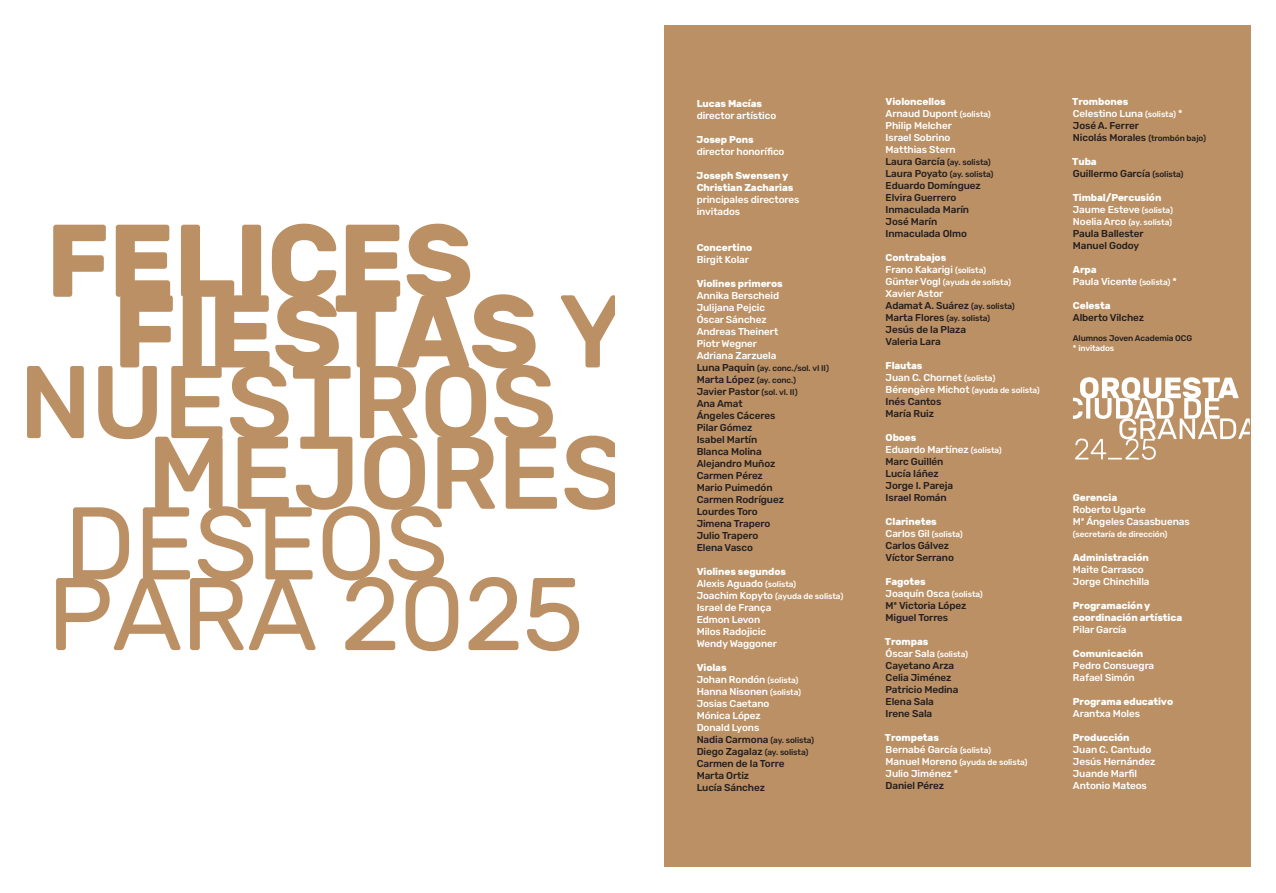
<style>
.page{position:relative;width:1276px;height:893px;background:#fff}
.page>*{position:absolute;margin:0;border:0;box-sizing:border-box;transform-origin:0 0}
.t1{font:700 103.05px "Rubik";letter-spacing:-.01em;color:#bb9064}
.t2{font:500 103.05px "Rubik";letter-spacing:-.01em;color:#bb9064}
.t3{font:103.05px "Rubik";letter-spacing:-.01em;color:#bb9064}
.t4{font:500 10.05px/12px "Rubik";letter-spacing:-.01em;color:#231f20}
.t5{font:500 10.05px/12px "Rubik";letter-spacing:-.01em;color:#fff}
.t6{font:700 10.05px/12px "Rubik";letter-spacing:-.01em;color:#fff}
.t7{font:500 8.25px "Rubik";letter-spacing:-.01em;color:#fff}
.t8{font:500 8.25px/12px "Rubik";letter-spacing:-.01em;color:#231f20}
.s1{font-weight:500}
.s2{font-size:10.05px}
.s3{font-size:8.25px}
.s4{font-weight:500;font-size:8.25px}
.s5{font-weight:700;color:#fff}
.s6{color:#fff}
.s7{font-size:8.25px;color:#fff}
.s8{font-weight:700}
</style>
<div class="page">
<div style="left:663px;top:26px;width:587px;height:841px;background:#bb9064"></div>
<svg style="left:1073px;top:377px;width:176px;height:83px"></svg>
<h1 class="t1" style="left:46px;top:200px;width:429px">FELICES</h1>
<h1 class="t1" style="left:113px;top:271px;width:515px">FIESTAS <span class="s1">Y</span></h1>
<h1 class="t2" style="left:19px;top:345px;width:539px">NUESTROS</h1>
<h1 class="t2" style="left:147px;top:415px;width:481px">MEJORES</h1>
<h1 class="t3" style="left:64px;top:487px;width:386px">DESEOS</h1>
<h1 class="t3" style="left:47px;top:557px;width:538px">PARA 2025</h1>
<p class="t6" style="left:696px;top:98px;width:67px">Lucas Macías</p>
<p class="t5" style="left:696px;top:110px;width:81px">director artístico</p>
<p class="t6" style="left:696px;top:134px;width:59px">Josep Pons</p>
<p class="t5" style="left:696px;top:146px;width:89px">director honorífico</p>
<p class="t6" style="left:696px;top:170px;width:98px">Joseph Swensen y<br>Christian Zacharias</p>
<p class="t5" style="left:696px;top:194px;width:104px">principales directores invitados</p>
<p class="t6" style="left:696px;top:242px;width:57px">Concertino</p>
<p class="t5" style="left:696px;top:254px;width:54px">Birgit Kolar</p>
<p class="t6" style="left:696px;top:278px;width:88px">Violines primeros</p>
<p class="t5" style="left:696px;top:290px;width:84px">Annika Berscheid<br>Julijana Pejcic<br>Óscar Sánchez<br>Andreas Theinert<br>Piotr Wegner<br>Adriana Zarzuela</p>
<p class="t8" style="left:696px;top:363px;width:134px"><span class="s2">Luna Paquin</span> (ay. conc./sol. vI II)</p>
<p class="t4" style="left:696px;top:374px;width:102px">Marta López <span class="s3">(ay. conc.)<br></span>Javier Pastor <span class="s3">(sol. vl. II)<br></span>Ana Amat<br>Ángeles Cáceres<br>Pilar Gómez<br>Isabel Martín<br>Blanca Molina<br>Alejandro Muñoz<br>Carmen Pérez<br>Mario Puimedón<br>Carmen Rodríguez<br>Lourdes Toro<br>Jimena Trapero<br>Julio Trapero<br>Elena Vasco</p>
<p class="t6" style="left:696px;top:566px;width:101px">Violines segundos<br><span class="s1">Alexis Aguado</span> <span class="s4">(solista)</span></p>
<p class="t7" style="left:696px;top:592px;width:148px"><span class="s2">Joachim Kopyto</span> (ayuda de solista)</p>
<p class="t5" style="left:696px;top:602px;width:82px">Israel de França<br>Edmon Levon<br>Milos Radojicic<br>Wendy Waggoner</p>
<p class="t4" style="left:696px;top:662px;width:119px"><span class="s5">Violas<br></span><span class="s6">Johan Rondón</span> <span class="s7">(solista)<br></span><span class="s6">Hanna Nisonen</span> <span class="s7">(solista)<br></span><span class="s6">Josias Caetano<br>Mónica López<br>Donald Lyons<br></span>Nadia Carmona <span class="s3">(ay. solista)<br></span>Diego Zagalaz <span class="s3">(ay. solista)<br></span>Carmen de la Torre<br>Marta Ortiz<br>Lucía Sánchez</p>
<p class="t5" style="left:885px;top:96px;width:107px"><span class="s8">Violoncellos<br></span>Arnaud Dupont <span class="s3">(solista)<br></span>Philip Melcher<br>Israel Sobrino<br>Matthias Stern</p>
<p class="t8" style="left:885px;top:157px;width:109px"><span class="s2">Laura García</span> (ay. solista)<br><span class="s2">Laura Poyato</span> (ay. solista)</p>
<p class="t4" style="left:885px;top:180px;width:97px">Eduardo Domínguez<br>Elvira Guerrero<br>Inmaculada Marín<br>José Marín<br>Inmaculada Olmo</p>
<p class="t5" style="left:885px;top:252px;width:102px"><span class="s8">Contrabajos<br></span>Frano Kakarigi <span class="s3">(solista)</span></p>
<p class="t7" style="left:885px;top:278px;width:127px"><span class="s2">Günter Vogl</span> (ayuda de solista)</p>
<p class="t4" style="left:885px;top:288px;width:131px"><span class="s6">Xavier Astor<br></span>Adamat A. Suárez <span class="s3">(ay. solista)</span></p>
<p class="t8" style="left:885px;top:313px;width:106px"><span class="s2">Marta Flores</span> (ay. solista)</p>
<p class="t4" style="left:885px;top:324px;width:82px">Jesús de la Plaza<br>Valeria Lara</p>
<p class="t5" style="left:885px;top:360px;width:111px"><span class="s8">Flautas<br></span>Juan C. Chornet <span class="s3">(solista)</span></p>
<p class="t7" style="left:885px;top:386px;width:156px"><span class="s2">Bérengère Michot</span> (ayuda de solista)</p>
<p class="t4" style="left:885px;top:396px;width:57px">Inés Cantos<br>María Ruiz</p>
<p class="t4" style="left:885px;top:432px;width:118px"><span class="s5">Oboes<br></span><span class="s6">Eduardo Martínez</span> <span class="s7">(solista)<br></span>Marc Guillén<br>Lucía Iáñez<br>Jorge I. Pareja<br>Israel Román</p>
<p class="t4" style="left:885px;top:516px;width:79px"><span class="s5">Clarinetes<br></span><span class="s6">Carlos Gil</span> <span class="s7">(solista)<br></span>Carlos Gálvez<br>Víctor Serrano</p>
<p class="t4" style="left:885px;top:576px;width:99px"><span class="s5">Fagotes<br></span><span class="s6">Joaquín Osca</span> <span class="s7">(solista)<br></span>Mª Victoria López<br>Miguel Torres</p>
<p class="t4" style="left:885px;top:636px;width:85px"><span class="s5">Trompas<br></span><span class="s6">Óscar Sala</span> <span class="s7">(solista)<br></span>Cayetano Arza<br>Celia Jiménez<br>Patricio Medina<br>Elena Sala<br>Irene Sala</p>
<p class="t5" style="left:885px;top:732px;width:108px"><span class="s8">Trompetas<br></span>Bernabé García <span class="s3">(solista)</span></p>
<p class="t7" style="left:885px;top:758px;width:143px"><span class="s2">Manuel Moreno</span> (ayuda de solista)</p>
<p class="t5" style="left:885px;top:768px;width:74px">Julio Jiménez *</p>
<p class="t4" style="left:885px;top:780px;width:60px">Daniel Pérez</p>
<p class="t4" style="left:1072px;top:96px;width:135px"><span class="s5">Trombones<br></span><span class="s6">Celestino Luna</span> <span class="s7">(solista)</span> <span class="s6">*<br></span>José A. Ferrer<br>Nicolás Morales <span class="s3">(trombón bajo)</span></p>
<p class="t4" style="left:1072px;top:156px;width:113px"><span class="s5">Tuba<br></span>Guillermo García <span class="s3">(solista)</span></p>
<p class="t6" style="left:1072px;top:192px;width:102px">Timbal/Percusión<br><span class="s1">Jaume Esteve</span> <span class="s4">(solista)</span></p>
<p class="t7" style="left:1073px;top:218px;width:101px"><span class="s2">Noelia Arco</span> (ay. solista)</p>
<p class="t4" style="left:1073px;top:228px;width:72px">Paula Ballester<br>Manuel Godoy</p>
<p class="t5" style="left:1073px;top:264px;width:106px"><span class="s8">Arpa<br></span>Paula Vicente <span class="s3">(solista)</span> *</p>
<p class="t6" style="left:1073px;top:300px;width:39px">Celesta</p>
<p class="t4" style="left:1073px;top:312px;width:73px">Alberto Vilchez</p>
<p class="t8" style="left:1073px;top:332px;width:121px">Alumnos Joven Academia OCG</p>
<p class="t7" style="left:1073px;top:344px;width:43px">* invitados</p>
<p class="t6" style="left:1073px;top:492px;width:46px">Gerencia</p>
<p class="t5" style="left:1073px;top:504px;width:118px">Roberto Ugarte<br>Mª Ángeles Casasbuenas</p>
<p class="t7" style="left:1073px;top:530px;width:96px">(secretaría de dirección)</p>
<p class="t6" style="left:1073px;top:552px;width:78px">Administración</p>
<p class="t5" style="left:1073px;top:564px;width:78px">Maite Carrasco<br>Jorge Chinchilla</p>
<p class="t6" style="left:1073px;top:600px;width:111px">Programación y coordinación artística</p>
<p class="t5" style="left:1073px;top:624px;width:55px">Pilar García</p>
<p class="t6" style="left:1073px;top:648px;width:72px">Comunicación</p>
<p class="t5" style="left:1073px;top:660px;width:83px">Pedro Consuegra<br>Rafael Simón</p>
<p class="t6" style="left:1073px;top:696px;width:102px">Programa educativo</p>
<p class="t5" style="left:1073px;top:708px;width:69px">Arantxa Moles</p>
<p class="t6" style="left:1073px;top:732px;width:58px">Producción</p>
<p class="t5" style="left:1073px;top:744px;width:84px">Juan C. Cantudo<br>Jesús Hernández<br>Juande Marfil<br>Antonio Mateos</p>
</div>
